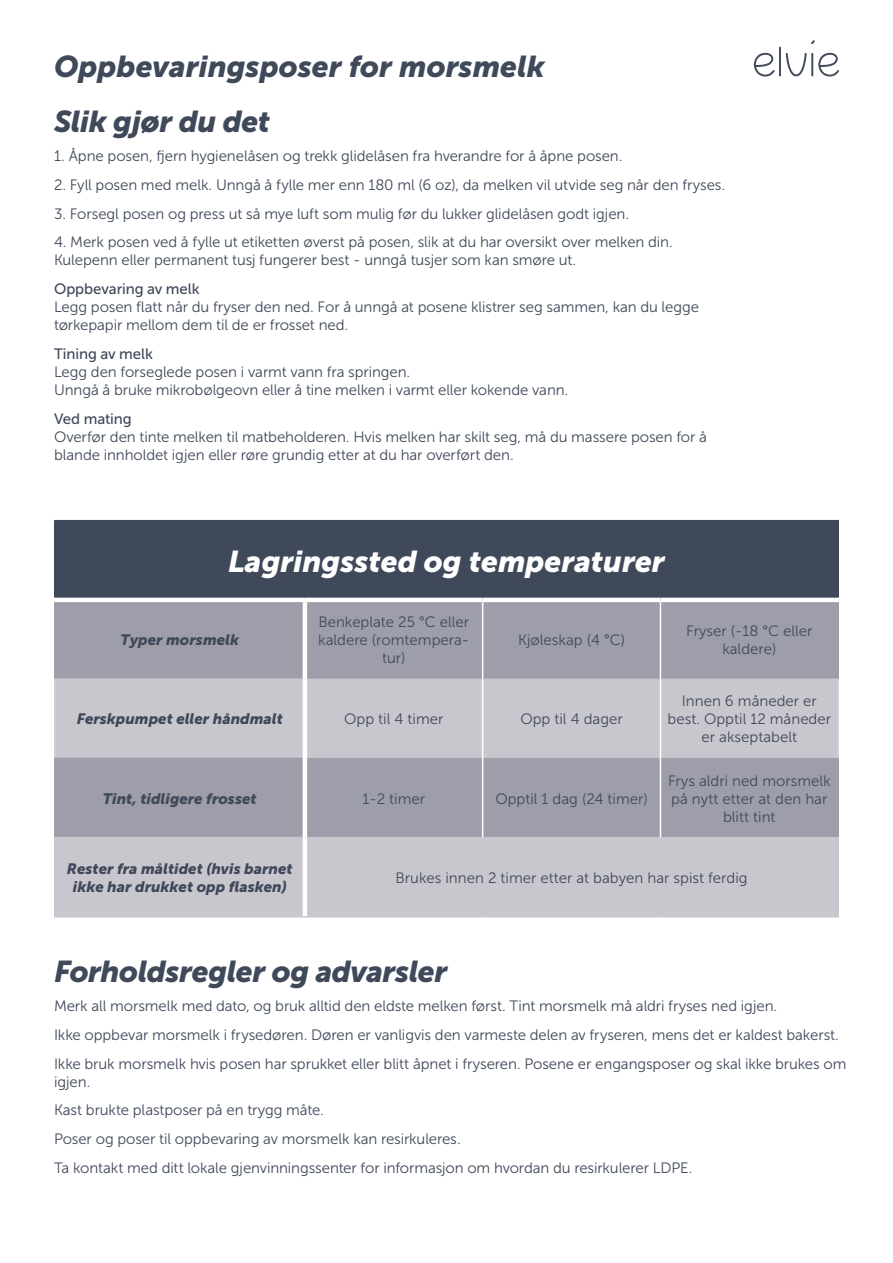
<style>
.page{position:relative;width:893px;height:1263px;background:#fff}
.page>*{position:absolute;margin:0;border:0;box-sizing:border-box;transform-origin:0 0}
.t1{font:italic 30px "Museo Sans 900";letter-spacing:-.01em;color:#3f495a}
.t2{font:italic 30px "Museo Sans 900";color:#fff}
.t3{font:15px/18px "Museo Sans 300";letter-spacing:-.005em;color:#3f495a}
.t4{font:italic 15px/18px "Museo Sans 900";color:#3f495a;text-align:center}
.s1{font-family:"Museo Sans 500"}
</style>
<div class="page">
<svg style="left:811px;top:40px;width:4px;height:4px"></svg>
<hr style="left:811px;top:53px;width:2px;height:23px;background:#424a5c">
<svg style="left:786px;top:53px;width:21px;height:23px"></svg>
<hr style="left:779px;top:47px;width:2px;height:29px;background:#424a5c">
<svg style="left:754px;top:53px;width:20px;height:24px"></svg>
<svg style="left:818px;top:53px;width:21px;height:24px"></svg>
<div style="left:55px;top:521px;width:783px;height:79px;background:#3f495a"></div>
<div style="left:56px;top:602px;width:781px;height:77px;background:#9d9ea9"></div>
<svg style="left:56px;top:680px;width:781px;height:236px;background:#bab9c1"></svg>
<hr style="left:54px;top:520px;width:251px;height:1px;background:#3f495a">
<hr style="left:54px;top:521px;width:2px;height:77px;background:#3f495a">
<hr style="left:305px;top:520px;width:178px;height:1px;background:#3f495a">
<hr style="left:483px;top:520px;width:177px;height:1px;background:#3f495a">
<hr style="left:660px;top:520px;width:179px;height:1px;background:#3f495a">
<hr style="left:837px;top:521px;width:2px;height:77px;background:#3f495a">
<hr style="left:54px;top:602px;width:2px;height:76px;background:#9d9ea9">
<hr style="left:837px;top:602px;width:2px;height:77px;background:#9d9ea9">
<hr style="left:54px;top:678px;width:249px;height:2px;background:#c9c7ce">
<hr style="left:54px;top:680px;width:2px;height:77px;background:#d1d2d4">
<hr style="left:837px;top:679px;width:2px;height:79px;background:#d1d2d4">
<hr style="left:307px;top:679px;width:175px;height:1px;background:#c9c7ce">
<hr style="left:483px;top:679px;width:177px;height:1px;background:#c9c7ce">
<hr style="left:661px;top:679px;width:178px;height:1px;background:#c9c7ce">
<hr style="left:54px;top:757px;width:249px;height:2px;background:#9d9ea9">
<hr style="left:54px;top:759px;width:2px;height:78px;background:#9d9ea9">
<hr style="left:837px;top:758px;width:2px;height:79px;background:#9d9ea9">
<hr style="left:307px;top:758px;width:175px;height:1px;background:#9d9ea9">
<hr style="left:483px;top:758px;width:177px;height:1px;background:#9d9ea9">
<hr style="left:661px;top:758px;width:178px;height:1px;background:#9d9ea9">
<hr style="left:54px;top:837px;width:249px;height:1px;background:#c9c7ce">
<hr style="left:54px;top:838px;width:2px;height:78px;background:#c9c7ce">
<hr style="left:837px;top:838px;width:2px;height:78px;background:#c9c7ce">
<hr style="left:54px;top:916px;width:251px;height:1px;background:#c9c7ce">
<hr style="left:305px;top:916px;width:178px;height:1px;background:#c9c7ce">
<hr style="left:483px;top:916px;width:177px;height:1px;background:#c9c7ce">
<hr style="left:660px;top:916px;width:179px;height:1px;background:#c9c7ce">
<hr style="left:307px;top:837px;width:176px;height:1px;background:#c9c7ce">
<hr style="left:483px;top:837px;width:177px;height:1px;background:#c9c7ce">
<hr style="left:660px;top:837px;width:179px;height:1px;background:#c9c7ce">
<hr style="left:482px;top:602px;width:1px;height:77px;background:#fff">
<hr style="left:660px;top:602px;width:1px;height:77px;background:#fff">
<hr style="left:482px;top:679px;width:1px;height:79px;background:#fff">
<hr style="left:660px;top:679px;width:1px;height:79px;background:#fff">
<hr style="left:482px;top:758px;width:1px;height:79px;background:#fff">
<hr style="left:660px;top:758px;width:1px;height:79px;background:#fff">
<hr style="left:303px;top:602px;width:4px;height:77px;background:#fff">
<hr style="left:303px;top:679px;width:4px;height:79px;background:#fff">
<hr style="left:303px;top:758px;width:4px;height:79px;background:#fff">
<hr style="left:303px;top:837px;width:4px;height:79px;background:#fff">
<hr style="left:54px;top:598px;width:251px;height:4px;background:#fff">
<hr style="left:305px;top:598px;width:178px;height:4px;background:#fff">
<hr style="left:483px;top:598px;width:177px;height:4px;background:#fff">
<hr style="left:660px;top:598px;width:179px;height:4px;background:#fff">
<p class="t1" style="left:54px;top:49px;width:492px">Oppbevaringsposer for morsmelk</p>
<p class="t1" style="left:54px;top:105px;width:218px">Slik gjør du det</p>
<p class="t3" style="left:54px;top:147px;width:570px">1. Åpne posen, fjern hygienelåsen og trekk glidelåsen fra hverandre for å åpne posen.</p>
<p class="t3" style="left:54px;top:176px;width:673px">2. Fyll posen med melk. Unngå å fylle mer enn 180 ml (6 oz), da melken vil utvide seg når den fryses.</p>
<p class="t3" style="left:54px;top:204px;width:577px">3. Forsegl posen og press ut så mye luft som mulig før du lukker glidelåsen godt igjen.</p>
<p class="t3" style="left:54px;top:233px;width:620px">4. Merk posen ved å fylle ut etiketten øverst på posen, slik at du har oversikt over melken din.<br>Kulepenn eller permanent tusj fungerer best - unngå tusjer som kan smøre ut.</p>
<p class="t3" style="left:54px;top:280px;width:646px"><span class="s1">Oppbevaring av melk<br></span>Legg posen flatt når du fryser den ned. For å unngå at posene klistrer seg sammen, kan du legge tørkepapir mellom dem til de er frosset ned.</p>
<p class="t3" style="left:54px;top:345px;width:516px"><span class="s1">Tining av melk<br></span>Legg den forseglede posen i varmt vann fra springen.<br>Unngå å bruke mikrobølgeovn eller å tine melken i varmt eller kokende vann.</p>
<p class="t3" style="left:54px;top:410px;width:654px"><span class="s1">Ved mating<br></span>Overfør den tinte melken til matbeholderen. Hvis melken har skilt seg, må du massere posen for å blande innholdet igjen eller røre grundig etter at du har overført den.</p>
<p class="t2" style="left:228px;top:544px;width:438px">Lagringssted og temperaturer</p>
<p class="t4" style="left:121px;top:631px;width:120px">Typer morsmelk</p>
<p class="t3" style="left:318px;top:613px;width:153px;text-align:center">Benkeplate 25 °C eller kaldere (romtempera&shy;tur)</p>
<p class="t3" style="left:518px;top:631px;width:108px">Kjøleskap (4 °C)</p>
<p class="t3" style="left:686px;top:622px;width:128px;text-align:center">Fryser (-18 °C eller kaldere)</p>
<p class="t4" style="left:77px;top:710px;width:208px">Ferskpumpet eller håndmalt</p>
<p class="t3" style="left:344px;top:710px;width:101px">Opp til 4 timer</p>
<p class="t3" style="left:520px;top:710px;width:104px">Opp til 4 dager</p>
<p class="t4" style="left:103px;top:789px;width:155px">Tint, tidligere frosset</p>
<p class="t3" style="left:362px;top:789px;width:64px">1-2 timer</p>
<p class="t3" style="left:495px;top:789px;width:154px">Opptil 1 dag (24 timer)</p>
<p class="t3" style="left:668px;top:692px;width:165px;text-align:center">Innen 6 måneder er best. Opptil 12 måneder er akseptabelt</p>
<p class="t3" style="left:668px;top:771px;width:164px;text-align:center">Frys aldri ned morsmelk på nytt etter at den har blitt tint</p>
<p class="t4" style="left:67px;top:859px;width:227px">Rester fra måltidet (hvis barnet ikke har drukket opp flasken)</p>
<p class="t3" style="left:396px;top:869px;width:353px">Brukes innen 2 timer etter at babyen har spist ferdig</p>
<p class="t1" style="left:54px;top:954px;width:395px">Forholdsregler og advarsler</p>
<p class="t3" style="left:54px;top:997px;width:725px">Merk all morsmelk med dato, og bruk alltid den eldste melken først. Tint morsmelk må aldri fryses ned igjen.</p>
<p class="t3" style="left:54px;top:1026px;width:786px">Ikke oppbevar morsmelk i frysedøren. Døren er vanligvis den varmeste delen av fryseren, mens det er kaldest bakerst.</p>
<p class="t3" style="left:54px;top:1054px;width:794px">Ikke bruk morsmelk hvis posen har sprukket eller blitt åpnet i fryseren. Posene er engangsposer og skal ikke brukes om igjen.</p>
<p class="t3" style="left:54px;top:1101px;width:271px">Kast brukte plastposer på en trygg måte.</p>
<p class="t3" style="left:54px;top:1130px;width:408px">Poser og poser til oppbevaring av morsmelk kan resirkuleres.</p>
<p class="t3" style="left:54px;top:1159px;width:640px">Ta kontakt med ditt lokale gjenvinningssenter for informasjon om hvordan du resirkulerer LDPE.</p>
</div>
